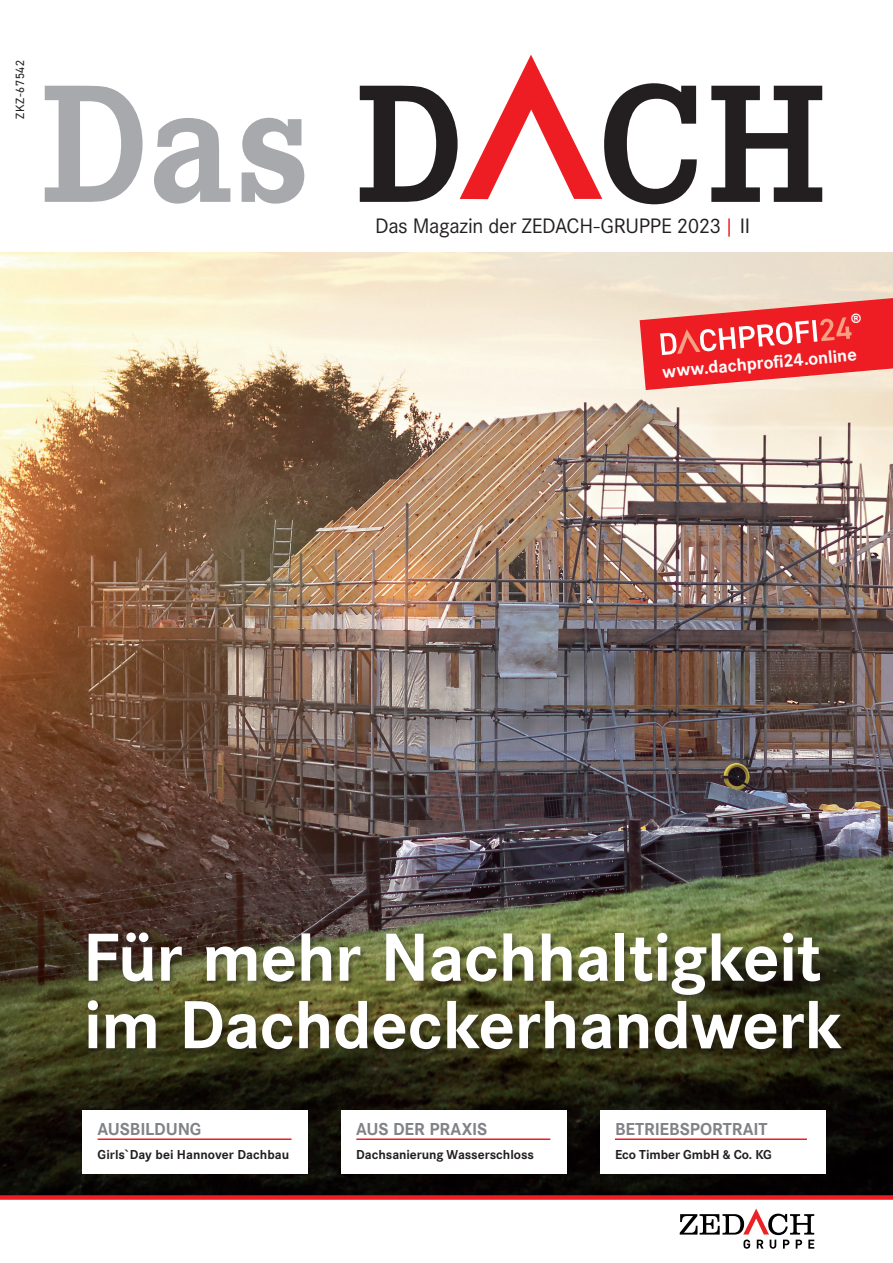
<style>
.page{position:relative;width:893px;height:1263px;background:#fff}
.page>*{position:absolute;margin:0;border:0;box-sizing:border-box;transform-origin:0 0}
.t1{font:700 70.5px/67.5px "Corporate S Pro";letter-spacing:-.01em;color:#fff}
.t2{font:21.75px "Corporate S Pro";letter-spacing:-.015em;color:#231f20}
.t3{font:700 18.6px "Corporate S Pro";color:#fff}
.t4{font:700 18px "Corporate S Pro";letter-spacing:-.01em;color:#808285}
.t5{font:700 13.5px "Corporate S Pro";letter-spacing:-.005em;color:#231f20}
.t6{font:12px "DIN2014";letter-spacing:.05em;color:#231f20}
.s1{color:#ee1d23}
</style>
<div class="page">
<img style="left:0;top:252px;width:893px;height:943px">
<div style="left:83px;top:1110px;width:225px;height:63px;background:#fff"></div>
<hr style="left:98px;top:1138px;width:193px;height:2px;background:#ee1d23">
<div style="left:341px;top:1110px;width:226px;height:63px;background:#fff"></div>
<hr style="left:356px;top:1138px;width:194px;height:2px;background:#ee1d23">
<div style="left:600px;top:1110px;width:225px;height:63px;background:#fff"></div>
<hr style="left:615px;top:1138px;width:192px;height:2px;background:#ee1d23">
<svg style="left:680px;top:1208px;width:134px;height:41px"></svg>
<svg style="left:711px;top:86px;width:111px;height:116px"></svg>
<svg style="left:45px;top:86px;width:98px;height:116px"></svg>
<svg style="left:154px;top:118px;width:76px;height:86px"></svg>
<svg style="left:242px;top:118px;width:62px;height:86px"></svg>
<svg style="left:360px;top:55px;width:337px;height:149px"></svg>
<div style="left:0;top:1195px;width:893px;height:5px;background:#ee1d23"></div>
<div style="left:87px;top:931px;width:762px;height:126px;background:#231f20;opacity:.42"></div>
<svg style="left:640px;top:298px;width:253px;height:92px;background:#ef5c5b"></svg>
<p class="t6" style="left:12px;top:119px;width:60px;rotate:-90deg">ZKZ-67542</p>
<h2 class="t2" style="left:375px;top:210px;width:376px">Das Magazin der ZEDACH-GRUPPE 2023 <span class="s1">|</span> II</h2>
<h3 class="t3" style="left:661px;top:357px;width:197px;rotate:-5deg">www.dachprofi 24.online</h3>
<h1 class="t1" style="left:83px;top:918px;width:761px">Für mehr Nachhaltigkeit im Dachdeckerhandwerk</h1>
<h3 class="t4" style="left:98px;top:1114px;width:105px">AUSBILDUNG</h3>
<p class="t5" style="left:98px;top:1143px;width:193px">Girls`Day bei Hannover Dachbau</p>
<h3 class="t4" style="left:356px;top:1114px;width:133px">AUS DER PRAXIS</h3>
<p class="t5" style="left:356px;top:1143px;width:179px">Dachsanierung Wasserschloss</p>
<h3 class="t4" style="left:615px;top:1114px;width:154px">BETRIEBSPORTRAIT</h3>
<p class="t5" style="left:615px;top:1143px;width:158px">Eco Timber GmbH &amp; Co. KG</p>
</div>
